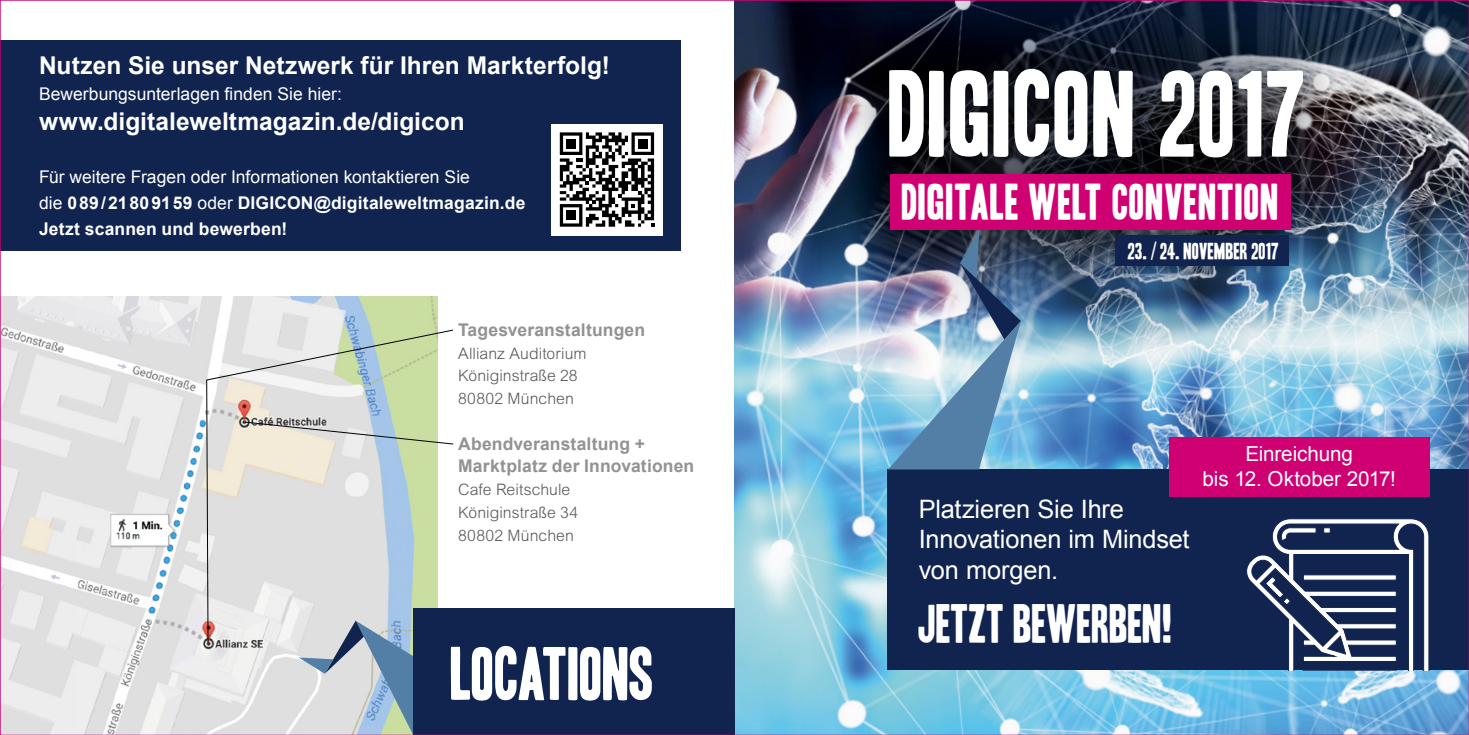
<style>
.page{position:relative;width:1469px;height:735px;background:#fff}
.page>*{position:absolute;margin:0;border:0;box-sizing:border-box;transform-origin:0 0}
.t1{font:105.35px "Headline One HPLHS";letter-spacing:.01em;color:#fff}
.t2{font:65.1px "Headline One HPLHS";letter-spacing:-.005em;color:#fff}
.t3{font:46.73px "Headline One HPLHS";color:#fff}
.t4{font:43.57px "Headline One HPLHS";letter-spacing:.02em;color:#fff}
.t5{font:25.38px/30.1px "Arial";letter-spacing:-.005em;color:#fff}
.t6{font:700 24.5px "Arial";color:#fff}
.t7{font:20.65px/24.7px "Arial";letter-spacing:-.005em;color:#fff;text-align:center}
.t8{font:19.95px "Headline One HPLHS";letter-spacing:.005em;color:#fff}
.t9{font:17.5px/26.2px "Arial";letter-spacing:.005em;color:#fff}
.t10{font:700 17.5px/22.8px "Arial";letter-spacing:.01em;color:#919292}
.t11{font:700 17.5px "Arial";letter-spacing:.01em;color:#fff}
.t12{font:300 15.75px "Arial MT Std";letter-spacing:.005em;color:#565656}
.s1{font-weight:700}
</style>
<div class="page">
<img style="left:734px;top:2px;width:732px;height:730px">
<div style="left:888px;top:469px;width:580px;height:201px;background:#10244f"></div>
<svg style="left:1245px;top:518px;width:184px;height:153px"></svg>
<img style="left:2px;top:296px;width:436px;height:269px">
<img style="left:2px;top:565px;width:296px;height:167px">
<img style="left:860px;top:2px;width:471px;height:356px">
<div style="left:843px;top:25px;width:503px;height:251px;background:#000;opacity:.75"></div>
<div style="left:890px;top:174px;width:400px;height:55px;background:#cf0072"></div>
<img style="left:888px;top:230px;width:133px;height:239px">
<div style="left:1169px;top:436px;width:260px;height:60px;background:#cf0072"></div>
<svg style="left:298px;top:643px;width:115px;height:89px;background:#b2c1cc"></svg>
<div style="left:413px;top:608px;width:321px;height:126px;background:#10244f"></div>
<svg style="left:206px;top:329px;width:248px;height:314px;background:#d3d9d2"></svg>
<div style="left:0;top:40px;width:680px;height:210px;background:#10244f"></div>
<div style="left:551px;top:124px;width:111px;height:111px;background:#fff"></div>
<svg style="left:560px;top:132px;width:94px;height:94px"></svg>
<div style="left:566px;top:139px;width:10px;height:9px;background:#000"></div>
<div style="left:638px;top:139px;width:9px;height:9px;background:#000"></div>
<div style="left:566px;top:210px;width:10px;height:10px;background:#000"></div>
<div style="left:1115px;top:235px;width:174px;height:30px;background:#10244f"></div>
<p class="t6" style="left:39px;top:49px;width:572px">Nutzen Sie unser Netzwerk für Ihren Markterfolg!</p>
<p class="t9" style="left:39px;top:81px;width:304px">Bewerbungsunterlagen finden Sie hier:</p>
<p class="t6" style="left:39px;top:105px;width:427px">www.digitaleweltmagazin.de/digicon</p>
<p class="t9" style="left:39px;top:163px;width:488px">Für weitere Fragen oder Informationen kontaktieren Sie<br>die <span class="s1">089/21809159</span> oder <span class="s1">DIGICON@digitaleweltmagazin.de</span></p>
<p class="t11" style="left:39px;top:217px;width:250px">Jetzt scannen und bewerben!</p>
<p class="t10" style="left:458px;top:319px;width:188px">Tagesveranstaltungen</p>
<p class="t12" style="left:458px;top:344px;width:130px">Allianz Auditorium</p>
<p class="t12" style="left:458px;top:366px;width:121px">Königinstraße 28</p>
<p class="t12" style="left:458px;top:389px;width:117px">80802 München</p>
<p class="t10" style="left:458px;top:432px;width:238px">Abendveranstaltung +<br>Marktplatz der Innovationen</p>
<p class="t12" style="left:458px;top:480px;width:114px">Cafe Reitschule</p>
<p class="t12" style="left:458px;top:503px;width:121px">Königinstraße 34</p>
<p class="t12" style="left:458px;top:526px;width:117px">80802 München</p>
<p class="t2" style="left:451px;top:642px;width:205px">LOCATIONS</p>
<p class="t1" style="left:888px;top:63px;width:421px">DIGICON 2017</p>
<p class="t4" style="left:901px;top:181px;width:379px">DIGITALE WELT CONVENTION</p>
<p class="t8" style="left:1127px;top:241px;width:153px">23. / 24. NOVEMBER 2017</p>
<p class="t5" style="left:918px;top:494px;width:272px">Platzieren Sie Ihre<br>Innovationen im Mindset von morgen.</p>
<p class="t3" style="left:918px;top:600px;width:257px">JETZT BEWERBEN!</p>
<p class="t7" style="left:1202px;top:441px;width:195px">Einreichung<br>bis 12. Oktober 2017!</p>
</div>
